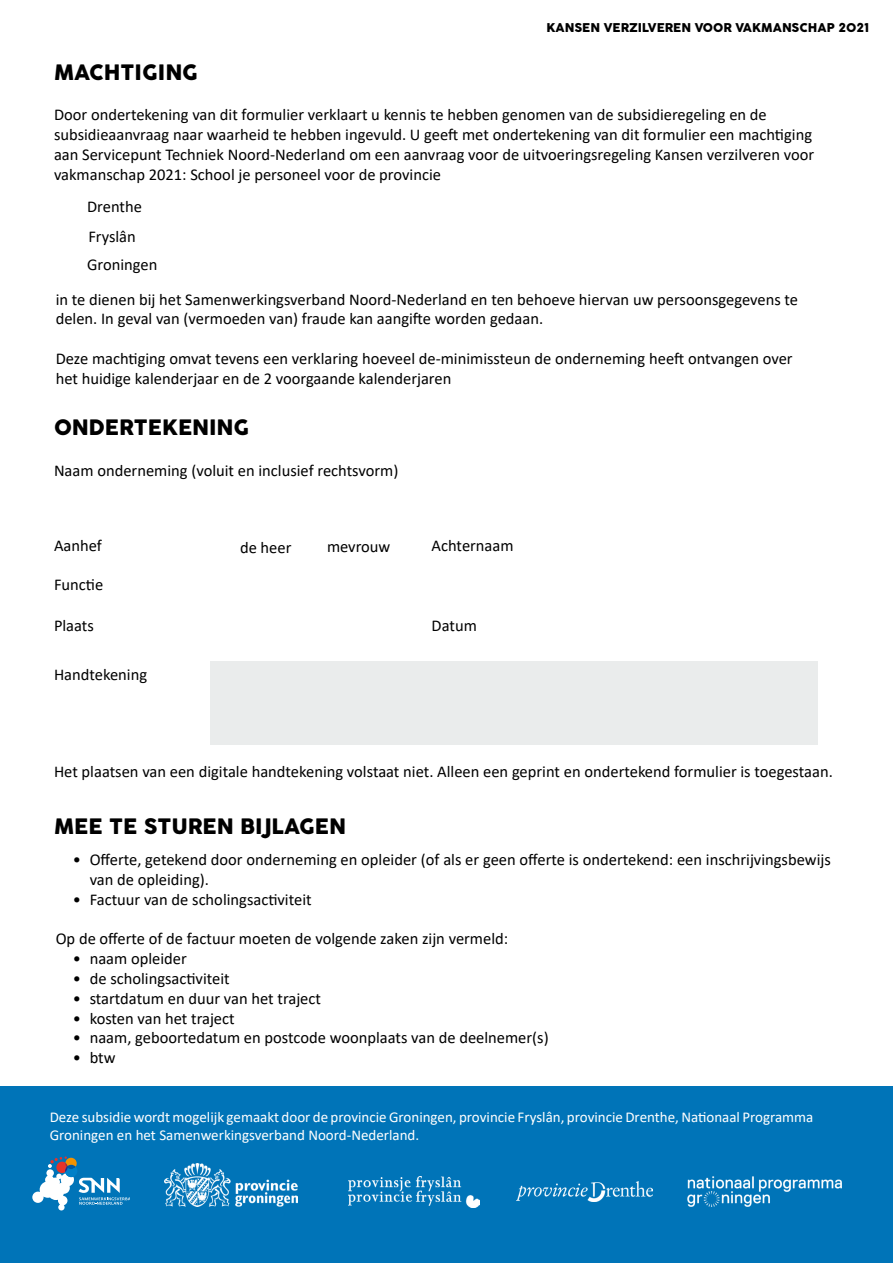
<style>
.page{position:relative;width:893px;height:1263px;background:#fff}
.page>*{position:absolute;margin:0;border:0;box-sizing:border-box;transform-origin:0 0}
.Sectiekop_H2{font:21px "Cocogoose Pro";color:#000}
.Paragraaf{font:16.5px/19.8px "Calibri";color:#000}
.Paragraaf_DIAP{font:15px/18px "Calibri";color:#fff}
.t1{font:12px "Cocogoose Pro";color:#000}
</style>
<div class="page">
<div style="left:0;top:1209px;width:893px;height:54px;background:#0074b8"></div>
<div style="left:0;top:1086px;width:893px;height:175px;background:#0074b8"></div>
<div style="left:210px;top:660px;width:608px;height:84px;background:#eaecec"></div>
<svg style="left:32px;top:1156px;width:98px;height:54px"></svg>
<img style="left:164px;top:1164px;width:134px;height:42px">
<img style="left:349px;top:1177px;width:131px;height:31px">
<img style="left:517px;top:1181px;width:135px;height:20px">
<img style="left:687px;top:1176px;width:155px;height:31px">
<p class="t1" style="left:546px;top:19px;width:324px">KANSEN VERZILVEREN VOOR VAKMANSCHAP 2021</p>
<h2 class="Sectiekop_H2" style="left:54px;top:58px;width:145px">MACHTIGING</h2>
<p class="Paragraaf" style="left:54px;top:104px;width:762px">Door ondertekening van dit formulier verklaart u kennis te hebben genomen van de subsidieregeling en de subsidieaanvraag naar waarheid te hebben ingevuld. U geeft met ondertekening van dit formulier een machtiging aan Servicepunt Techniek Noord-Nederland om een aanvraag voor de uitvoeringsregeling Kansen verzilveren voor vakmanschap 2021: School je personeel voor de provincie</p>
<p class="Paragraaf" style="left:87px;top:197px;width:56px">Drenthe</p>
<p class="Paragraaf" style="left:88px;top:226px;width:49px">Fryslân</p>
<p class="Paragraaf" style="left:87px;top:254px;width:72px">Groningen</p>
<p class="Paragraaf" style="left:56px;top:289px;width:744px">in te dienen bij het Samenwerkingsverband Noord-Nederland en ten behoeve hiervan uw persoonsgegevens te delen. In geval van (vermoeden van) fraude kan aangifte worden gedaan.</p>
<p class="Paragraaf" style="left:56px;top:348px;width:738px">Deze machtiging omvat tevens een verklaring hoeveel de-minimissteun de onderneming heeft ontvangen over het huidige kalenderjaar en de 2 voorgaande kalenderjaren</p>
<h2 class="Sectiekop_H2" style="left:54px;top:413px;width:197px">ONDERTEKENING</h2>
<p class="Paragraaf" style="left:54px;top:460px;width:346px">Naam onderneming (voluit en inclusief rechtsvorm)</p>
<p class="Paragraaf" style="left:54px;top:535px;width:49px">Aanhef</p>
<p class="Paragraaf" style="left:240px;top:537px;width:53px">de heer</p>
<p class="Paragraaf" style="left:327px;top:537px;width:65px">mevrouw</p>
<p class="Paragraaf" style="left:432px;top:535px;width:84px">Achternaam</p>
<p class="Paragraaf" style="left:54px;top:574px;width:51px">Functie</p>
<p class="Paragraaf" style="left:54px;top:616px;width:41px">Plaats</p>
<p class="Paragraaf" style="left:432px;top:616px;width:47px">Datum</p>
<p class="Paragraaf" style="left:54px;top:664px;width:95px">Handtekening</p>
<p class="Paragraaf" style="left:54px;top:761px;width:780px">Het plaatsen van een digitale handtekening volstaat niet. Alleen een geprint en ondertekend formulier is toegestaan.</p>
<h2 class="Sectiekop_H2" style="left:54px;top:812px;width:293px">MEE TE STUREN BIJLAGEN</h2>
<p class="Paragraaf" style="left:90px;top:849px;width:743px;text-indent:-17px">• Offerte, getekend door onderneming en opleider (of als er geen offerte is ondertekend: een inschrijvingsbewijs van de opleiding).</p>
<p class="Paragraaf" style="left:73px;top:889px;width:240px">• Factuur van de scholingsactiviteit</p>
<p class="Paragraaf" style="left:56px;top:928px;width:454px">Op de offerte of de factuur moeten de volgende zaken zijn vermeld:</p>
<p class="Paragraaf" style="left:73px;top:948px;width:116px">• naam opleider</p>
<p class="Paragraaf" style="left:73px;top:968px;width:159px">• de scholingsactiviteit</p>
<p class="Paragraaf" style="left:73px;top:988px;width:250px">• startdatum en duur van het traject</p>
<p class="Paragraaf" style="left:73px;top:1008px;width:163px">• kosten van het traject</p>
<p class="Paragraaf" style="left:73px;top:1027px;width:477px">• naam, geboortedatum en postcode woonplaats van de deelnemer(s)</p>
<p class="Paragraaf" style="left:73px;top:1047px;width:44px">• btw</p>
<p class="Paragraaf_DIAP" style="left:50px;top:1107px;width:765px">Deze subsidie wordt mogelijk gemaakt door de provincie Groningen, provincie Fryslân, provincie Drenthe, Nationaal Programma<br>Groningen en het Samenwerkingsverband Noord-Nederland.</p>
</div>
